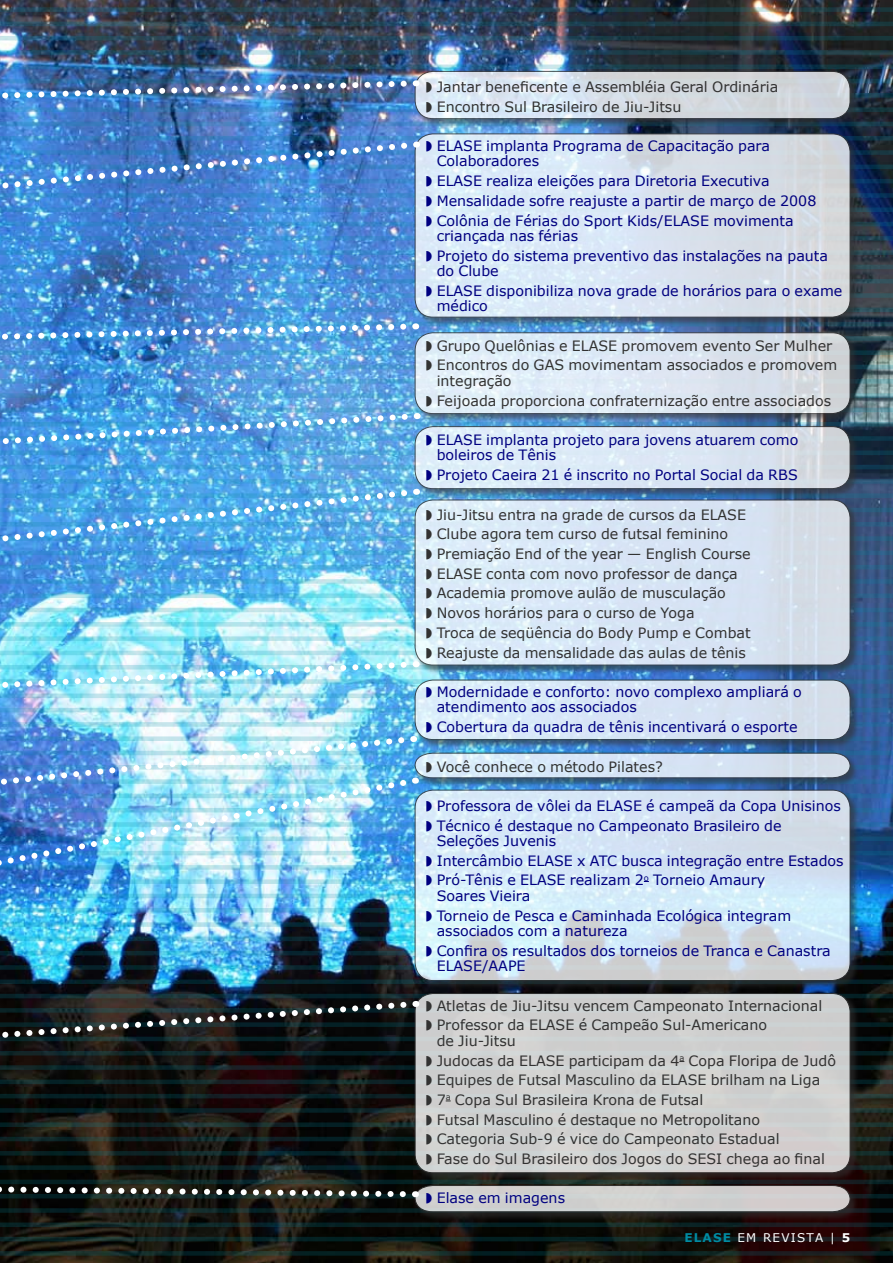
<style>
.page{position:relative;width:893px;height:1263px;background:#fff}
.page>*{position:absolute;margin:0;border:0;box-sizing:border-box;transform-origin:0 0}
.t1{font:14.25px/19.6px "Verdana";color:#323232}
.t2{font:14.25px/19.6px "Verdana";color:#000080}
.t3{font:12px "Verdana";color:#fff}
.t4{font:700 12px "Verdana";letter-spacing:.1em;color:#008ba2}
.s1{font-weight:400;color:#fff}
</style>
<div class="page">
<img style="left:0;top:0;width:893px;height:1263px">
<img style="left:0;top:50px;width:893px;height:5px">
<svg style="left:0;top:36px;width:893px;height:4px;background:#2a4d61"></svg>
<svg style="left:0;top:22px;width:893px;height:4px;background:#2c4b5a"></svg>
<img style="left:0;top:7px;width:893px;height:5px">
<svg style="left:0;top:122px;width:893px;height:4px;background:#3875b1"></svg>
<img style="left:0;top:65px;width:893px;height:4px">
<svg style="left:0;top:308px;width:893px;height:4px;background:#3d89c6"></svg>
<svg style="left:0;top:379px;width:893px;height:5px;background:#4b97ce"></svg>
<svg style="left:410px;top:894px;width:483px;height:4px"></svg>
<svg style="left:0;top:979px;width:893px;height:5px;background:#113b49"></svg>
<img style="left:0;top:965px;width:893px;height:5px">
<svg style="left:0;top:1222px;width:893px;height:5px;background:#102223"></svg>
<svg style="left:0;top:1237px;width:893px;height:4px;background:#0f2525"></svg>
<svg style="left:0;top:1251px;width:893px;height:5px;background:#162724"></svg>
<div style="left:413px;top:70px;width:447px;height:59px;background:#323232;opacity:.75"></div>
<svg style="left:415px;top:71px;width:435px;height:48px;background:#d6dbe2"></svg>
<div style="left:415px;top:71px;width:435px;height:48px;border:1px solid #323232;border-radius:18px"></div>
<div style="left:413px;top:132px;width:447px;height:195px;background:#323232;opacity:.75"></div>
<div style="left:415px;top:134px;width:435px;height:183px;background:linear-gradient(to right,#def0ff,#d6d9e1);border-radius:18px"></div>
<div style="left:415px;top:134px;width:435px;height:183px;border:1px solid #323232;border-radius:18px"></div>
<div style="left:415px;top:333px;width:435px;height:81px;background:linear-gradient(to right,#e7f6ff,#d4d9e2);border-radius:18px"></div>
<div style="left:415px;top:500px;width:435px;height:165px;background:linear-gradient(to right,#dff0fe,#d3dceb);border-radius:18px"></div>
<div style="left:415px;top:680px;width:435px;height:59px;background:linear-gradient(to right,#ddeffe,#d3dcec);border-radius:18px"></div>
<div style="left:413px;top:788px;width:447px;height:203px;background:#323232;opacity:.75"></div>
<svg style="left:415px;top:790px;width:435px;height:190px;background:#d3e2eb"></svg>
<div style="left:413px;top:992px;width:447px;height:191px;background:#323232;opacity:.75"></div>
<div style="left:415px;top:993px;width:435px;height:180px;background:#d2cecd;border-radius:18px"></div>
<div style="left:414px;top:1184px;width:446px;height:38px;background:#323232;opacity:.75"></div>
<img style="left:0;top:841px;width:410px;height:95px">
<img style="left:0;top:79px;width:893px;height:34px">
<img style="left:0;top:136px;width:893px;height:105px">
<img style="left:0;top:250px;width:893px;height:19px">
<img style="left:0;top:279px;width:893px;height:19px">
<img style="left:0;top:322px;width:893px;height:49px">
<img style="left:0;top:393px;width:893px;height:206px">
<svg style="left:0;top:608px;width:893px;height:33px;background:#b3dded"></svg>
<img style="left:0;top:647px;width:893px;height:65px">
<img style="left:0;top:722px;width:893px;height:119px">
<img style="left:0;top:851px;width:893px;height:35px">
<img style="left:0;top:908px;width:893px;height:19px">
<img style="left:0;top:936px;width:893px;height:20px">
<svg style="left:0;top:994px;width:893px;height:92px"></svg>
<svg style="left:0;top:1094px;width:893px;height:33px"></svg>
<svg style="left:0;top:1134px;width:893px;height:11px"></svg>
<svg style="left:0;top:1151px;width:893px;height:19px"></svg>
<svg style="left:0;top:1179px;width:893px;height:34px;background:#606461"></svg>
<p class="t1" style="left:437px;top:76px;width:343px">Jantar beneficente e Assembléia Geral Ordinária<br>Encontro Sul Brasileiro de Jiu-Jitsu</p>
<p class="t2" style="left:437px;top:138px;width:335px;line-height:15.5px">ELASE implanta Programa de Capacitação para<br>Colaboradores</p>
<p class="t2" style="left:437px;top:171px;width:381px">ELASE realiza eleições para Diretoria Executiva<br>Mensalidade sofre reajuste a partir de março de 2008<br>Colônia de Férias do Sport Kids/ELASE movimenta</p>
<p class="t2" style="left:437px;top:226px;width:393px">criançada nas férias<br>Projeto do sistema preventivo das instalações na pauta</p>
<p class="t2" style="left:437px;top:261px;width:407px">do Clube<br>ELASE disponibiliza nova grade de horários para o exame</p>
<p class="t2" style="left:437px;top:296px;width:53px">médico</p>
<p class="t1" style="left:437px;top:335px;width:402px">Grupo Quelônias e ELASE promovem evento Ser Mulher<br>Encontros do GAS movimentam associados e promovem</p>
<p class="t1" style="left:437px;top:370px;width:396px">integração<br>Feijoada proporciona confraternização entre associados</p>
<p class="t2" style="left:437px;top:432px;width:363px;line-height:15.5px">ELASE implanta projeto para jovens atuarem como boleiros de Tênis</p>
<p class="t2" style="left:437px;top:465px;width:363px">Projeto Caeira 21 é inscrito no Portal Social da RBS</p>
<p class="t1" style="left:437px;top:504px;width:316px">Jiu-Jitsu entra na grade de cursos da ELASE Clube agora tem curso de futsal feminino Premiação End of the year — English Course ELASE conta com novo professor de dança Academia promove aulão de musculação Novos horários para o curso de Yoga<br>Troca de seqüência do Body Pump e Combat Reajuste da mensalidade das aulas de tênis</p>
<p class="t2" style="left:437px;top:683px;width:367px;line-height:15.5px">Modernidade e conforto: novo complexo ampliará o atendimento aos associados</p>
<p class="t2" style="left:437px;top:717px;width:362px">Cobertura da quadra de tênis incentivará o esporte</p>
<p class="t1" style="left:437px;top:756px;width:228px">Você conhece o método Pilates?</p>
<p class="t2" style="left:437px;top:795px;width:406px">Professora de vôlei da ELASE é campeã da Copa U nisinos<br>Técnico é destaque no Campeonato Brasileiro de</p>
<p class="t2" style="left:437px;top:830px;width:408px">Seleções Juvenis<br>Intercâmbio ELASE x ATC busca integração entre Estados<br>Pró-Tênis e ELASE realizam 2<sup>o</sup> Torneio Amaury</p>
<p class="t2" style="left:437px;top:885px;width:356px">Soares Vieira<br>Torneio de Pesca e Caminhada Ecológica integram</p>
<p class="t2" style="left:437px;top:920px;width:396px">associados com a natureza<br>Confira os resultados dos torneios de Tranca e Canastra</p>
<p class="t2" style="left:437px;top:956px;width:90px">ELASE/AAPE</p>
<p class="t1" style="left:437px;top:995px;width:387px">Atletas de Jiu-Jitsu vencem Campeonato Internacional<br>Professor da ELASE é Campeão Sul-Americano</p>
<p class="t1" style="left:437px;top:1030px;width:401px">de Jiu-Jitsu<br>Judocas da ELASE participam da 4<sup>a</sup> Copa Floripa de Judô Equipes de Futsal Masculino da ELASE brilham na Liga 7<sup>a</sup> Copa Sul Brasileira Krona de Futsal<br>Futsal Masculino é destaque no Metropolitano<br>Categoria Sub-9 é vice do Campeonato Estadual<br>Fase do Sul Brasileiro dos Jogos do SESI chega ao final</p>
<p class="t2" style="left:437px;top:1188px;width:130px">Elase em imagens</p>
<p class="t4" style="left:684px;top:1230px;width:63px">ELASE <span class="s1">em</span></p>
<p class="t3" style="left:763px;top:1230px;width:37px">revista</p>
<p class="t3" style="left:830px;top:1230px;width:7px">|</p>
</div>
